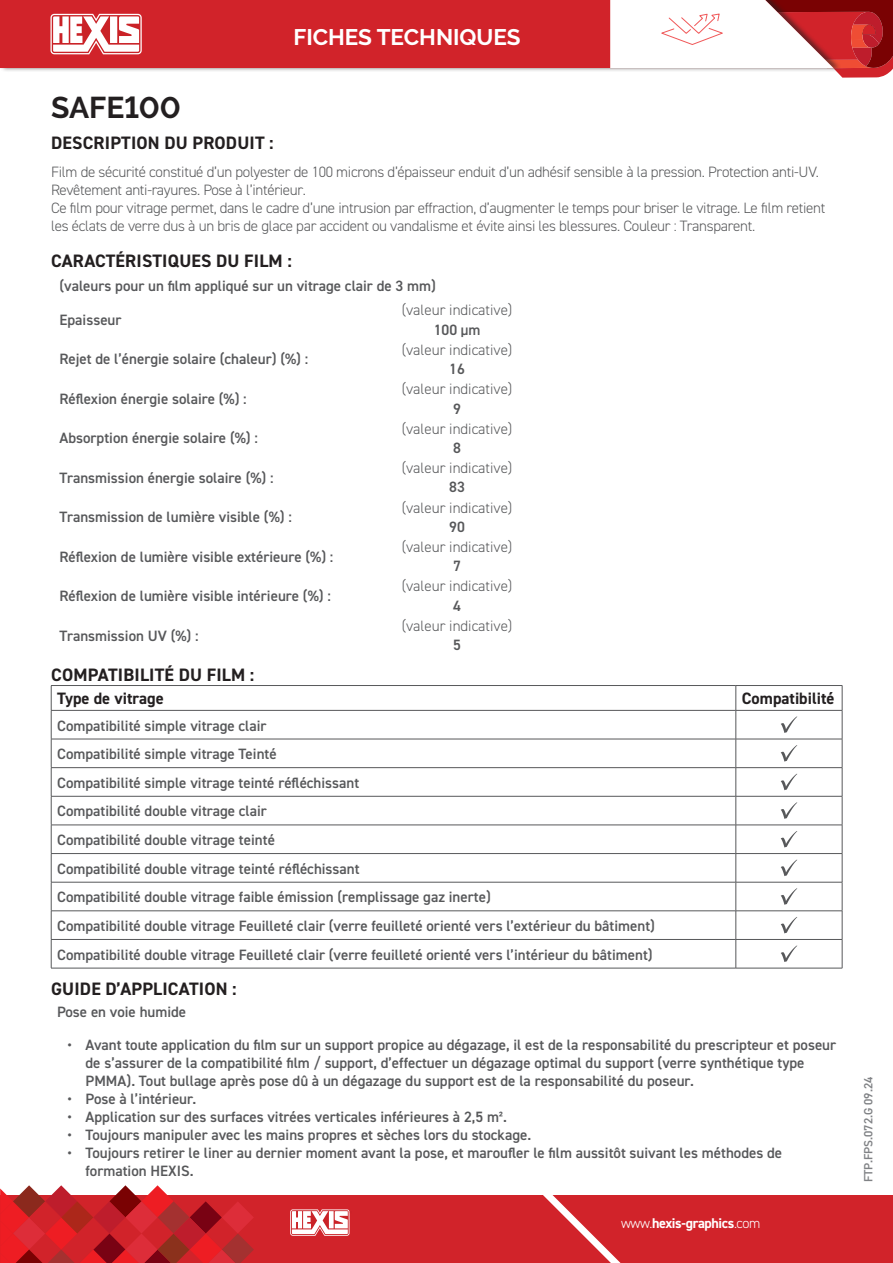
<style>
.page{position:relative;width:893px;height:1263px;background:#fff}
.page>*{position:absolute;margin:0;border:0;box-sizing:border-box;transform-origin:0 0}
.t1{font:700 30px "Raleway";color:#231f20}
.t2{font:700 22.5px "Raleway";color:#fff}
.t3{font:700 18px "DIN2014";letter-spacing:.01em;color:#231f20}
.t4{font:700 16.5px "DIN2014";color:#231f20}
.t5{font:600 15px/28.7px "DIN2014";color:#57585a}
.t6{font:300 15px/18px "DIN2014";letter-spacing:-.02em;color:#57585a}
.t7{font:300 15px "DIN2014";color:#57585a}
.t8{font:700 14.1px "DIN2014";letter-spacing:-.025em;color:#fff}
.t9{font:600 12px "DIN2014";color:#808285}
.s1{font-weight:300}
</style>
<div class="page">
<div style="left:0;top:1195px;width:893px;height:68px;background:#d1232a"></div>
<svg style="left:290px;top:1209px;width:60px;height:27px;background:#edb5b6"></svg>
<svg style="left:0;top:1185px;width:254px;height:78px"></svg>
<svg style="left:543px;top:1195px;width:78px;height:68px"></svg>
<div style="left:0;top:0;width:841px;height:73px;background:#231f20;opacity:.6"></div>
<div style="left:0;top:0;width:610px;height:68px;background:#d1232a"></div>
<svg style="left:50px;top:14px;width:95px;height:40px"></svg>
<svg style="left:610px;top:0;width:283px;height:78px"></svg>
<hr style="left:51px;top:710px;width:685px;height:1px;background:#57585a">
<hr style="left:736px;top:710px;width:106px;height:1px;background:#57585a">
<hr style="left:51px;top:739px;width:685px;height:1px;background:#57585a">
<hr style="left:736px;top:739px;width:106px;height:1px;background:#57585a">
<hr style="left:51px;top:767px;width:685px;height:1px;background:#57585a">
<hr style="left:736px;top:767px;width:106px;height:1px;background:#57585a">
<hr style="left:51px;top:796px;width:685px;height:1px;background:#57585a">
<hr style="left:736px;top:796px;width:106px;height:1px;background:#57585a">
<hr style="left:51px;top:825px;width:685px;height:1px;background:#57585a">
<hr style="left:736px;top:825px;width:106px;height:1px;background:#57585a">
<hr style="left:51px;top:853px;width:685px;height:1px;background:#57585a">
<hr style="left:736px;top:853px;width:106px;height:1px;background:#57585a">
<hr style="left:51px;top:882px;width:685px;height:1px;background:#57585a">
<hr style="left:736px;top:882px;width:106px;height:1px;background:#57585a">
<hr style="left:51px;top:910px;width:685px;height:1px;background:#57585a">
<hr style="left:736px;top:910px;width:106px;height:1px;background:#57585a">
<hr style="left:51px;top:939px;width:685px;height:1px;background:#57585a">
<svg style="left:51px;top:686px;width:1px;height:282px"></svg>
<hr style="left:736px;top:939px;width:106px;height:1px;background:#57585a">
<svg style="left:736px;top:686px;width:1px;height:282px"></svg>
<svg style="left:842px;top:686px;width:1px;height:282px"></svg>
<hr style="left:51px;top:968px;width:685px;height:1px;background:#57585a">
<hr style="left:736px;top:968px;width:106px;height:1px;background:#57585a">
<hr style="left:51px;top:685px;width:685px;height:1px;background:#57585a">
<hr style="left:736px;top:685px;width:106px;height:1px;background:#57585a">
<svg style="left:781px;top:716px;width:16px;height:17px"></svg>
<svg style="left:781px;top:745px;width:16px;height:17px"></svg>
<svg style="left:781px;top:774px;width:16px;height:16px"></svg>
<svg style="left:781px;top:802px;width:16px;height:17px"></svg>
<svg style="left:781px;top:831px;width:16px;height:16px"></svg>
<svg style="left:781px;top:859px;width:16px;height:17px"></svg>
<svg style="left:781px;top:888px;width:16px;height:17px"></svg>
<svg style="left:781px;top:917px;width:16px;height:16px"></svg>
<svg style="left:781px;top:945px;width:16px;height:17px"></svg>
<h2 class="t2" style="left:293px;top:24px;width:229px">FICHES TECHNIQUES</h2>
<h1 class="t1" style="left:51px;top:90px;width:131px">SAFE100</h1>
<p class="t3" style="left:51px;top:130px;width:224px">DESCRIPTION DU PRODUIT :</p>
<p class="t6" style="left:51px;top:163px;width:776px">Film de sécurité constitué d’un polyester de 100 microns d’épaisseur enduit d’un adhésif sensible à la pression. Protection anti-UV.<br>Revêtement anti-rayures. Pose à l’intérieur.<br>Ce film pour vitrage permet, dans le cadre d’une intrusion par effraction, d’augmenter le temps pour briser le vitrage. Le film retient les éclats de verre dus à un bris de glace par accident ou vandalisme et évite ainsi les blessures. Couleur : Transparent.</p>
<p class="t3" style="left:51px;top:248px;width:242px">CARACTÉRISTIQUES DU FILM :</p>
<p class="t5" style="left:60px;top:271px;width:378px">(valeurs pour un film appliqué sur un vitrage clair de 3 mm)</p>
<p class="t5" style="left:60px;top:305px;width:64px">Epaisseur</p>
<p class="t7" style="left:402px;top:301px;width:112px">(valeur indicative)</p>
<p class="t5" style="left:434px;top:315px;width:48px">100 µm</p>
<p class="t5" style="left:60px;top:345px;width:250px">Rejet de l’énergie solaire (chaleur) (%) :</p>
<p class="t5" style="left:60px;top:384px;width:189px">Réflexion énergie solaire (%) :</p>
<p class="t5" style="left:60px;top:423px;width:200px">Absorption énergie solaire (%) :</p>
<p class="t5" style="left:60px;top:463px;width:216px">Transmission énergie solaire (%) :</p>
<p class="t5" style="left:60px;top:502px;width:234px">Transmission de lumière visible (%) :</p>
<p class="t5" style="left:60px;top:542px;width:275px">Réflexion de lumière visible extérieure (%) :</p>
<p class="t5" style="left:60px;top:581px;width:273px">Réflexion de lumière visible intérieure (%) :</p>
<p class="t5" style="left:60px;top:621px;width:141px">Transmission UV (%) :</p>
<p class="t7" style="left:402px;top:341px;width:112px">(valeur indicative)</p>
<p class="t5" style="left:449px;top:354px;width:17px">16</p>
<p class="t7" style="left:402px;top:380px;width:112px">(valeur indicative)</p>
<p class="t5" style="left:453px;top:394px;width:9px">9</p>
<p class="t7" style="left:402px;top:419px;width:112px">(valeur indicative)</p>
<p class="t5" style="left:453px;top:433px;width:9px">8</p>
<p class="t7" style="left:402px;top:459px;width:112px">(valeur indicative)</p>
<p class="t5" style="left:449px;top:473px;width:17px">83</p>
<p class="t7" style="left:402px;top:498px;width:112px">(valeur indicative)</p>
<p class="t5" style="left:449px;top:512px;width:17px">90</p>
<p class="t7" style="left:402px;top:538px;width:112px">(valeur indicative)</p>
<p class="t5" style="left:453px;top:551px;width:9px">7</p>
<p class="t7" style="left:402px;top:577px;width:112px">(valeur indicative)</p>
<p class="t5" style="left:453px;top:591px;width:9px">4</p>
<p class="t7" style="left:402px;top:617px;width:112px">(valeur indicative)</p>
<p class="t5" style="left:453px;top:630px;width:9px">5</p>
<p class="t3" style="left:51px;top:663px;width:205px">COMPATIBILITÉ DU FILM :</p>
<p class="t4" style="left:57px;top:688px;width:108px">Type de vitrage</p>
<p class="t4" style="left:742px;top:688px;width:94px">Compatibilité</p>
<p class="t5" style="left:57px;top:711px;width:599px">Compatibilité simple vitrage clair<br>Compatibilité simple vitrage Teinté<br>Compatibilité simple vitrage teinté réfléchissant<br>Compatibilité double vitrage clair<br>Compatibilité double vitrage teinté<br>Compatibilité double vitrage teinté réfléchissant<br>Compatibilité double vitrage faible émission (remplissage gaz inerte)<br>Compatibilité double vitrage Feuilleté clair (verre feuilleté orienté vers l’extérieur du bâtiment)<br>Compatibilité double vitrage Feuilleté clair (verre feuilleté orienté vers l’intérieur du bâtiment)</p>
<p class="t3" style="left:51px;top:977px;width:187px">GUIDE D’APPLICATION :</p>
<p class="t5" style="left:57px;top:997px;width:131px">Pose en voie humide</p>
<p class="t5" style="left:86px;top:1035px;width:752px;line-height:18px;text-indent:-18px">• Avant toute application du film sur un support propice au dégazage, il est de la responsabilité du prescripteur et poseur de s’assurer de la compatibilité film / support, d’effectuer un dégazage optimal du support (verre synthétique type<br>PMMA). Tout bullage après pose dû à un dégazage du support est de la responsabilité du poseur.</p>
<p class="t5" style="left:68px;top:1084px;width:130px">• Pose à l’intérieur.</p>
<p class="t5" style="left:68px;top:1102px;width:441px">• Application sur des surfaces vitrées verticales inférieures à 2,5 m².</p>
<p class="t5" style="left:68px;top:1120px;width:465px">• Toujours manipuler avec les mains propres et sèches lors du stockage.</p>
<p class="t5" style="left:86px;top:1143px;width:698px;line-height:18px;text-indent:-18px">• Toujours retirer le liner au dernier moment avant la pose, et maroufler le film aussitôt suivant les méthodes de formation HEXIS.</p>
<p class="t8" style="left:621px;top:1214px;width:141px"><span class="s1">www.</span>hexis-graphics<span class="s1">.com</span></p>
<p class="t9" style="left:860px;top:1182px;width:107px;rotate:-90deg">FTP.FPS.072.G 09.24</p>
</div>
